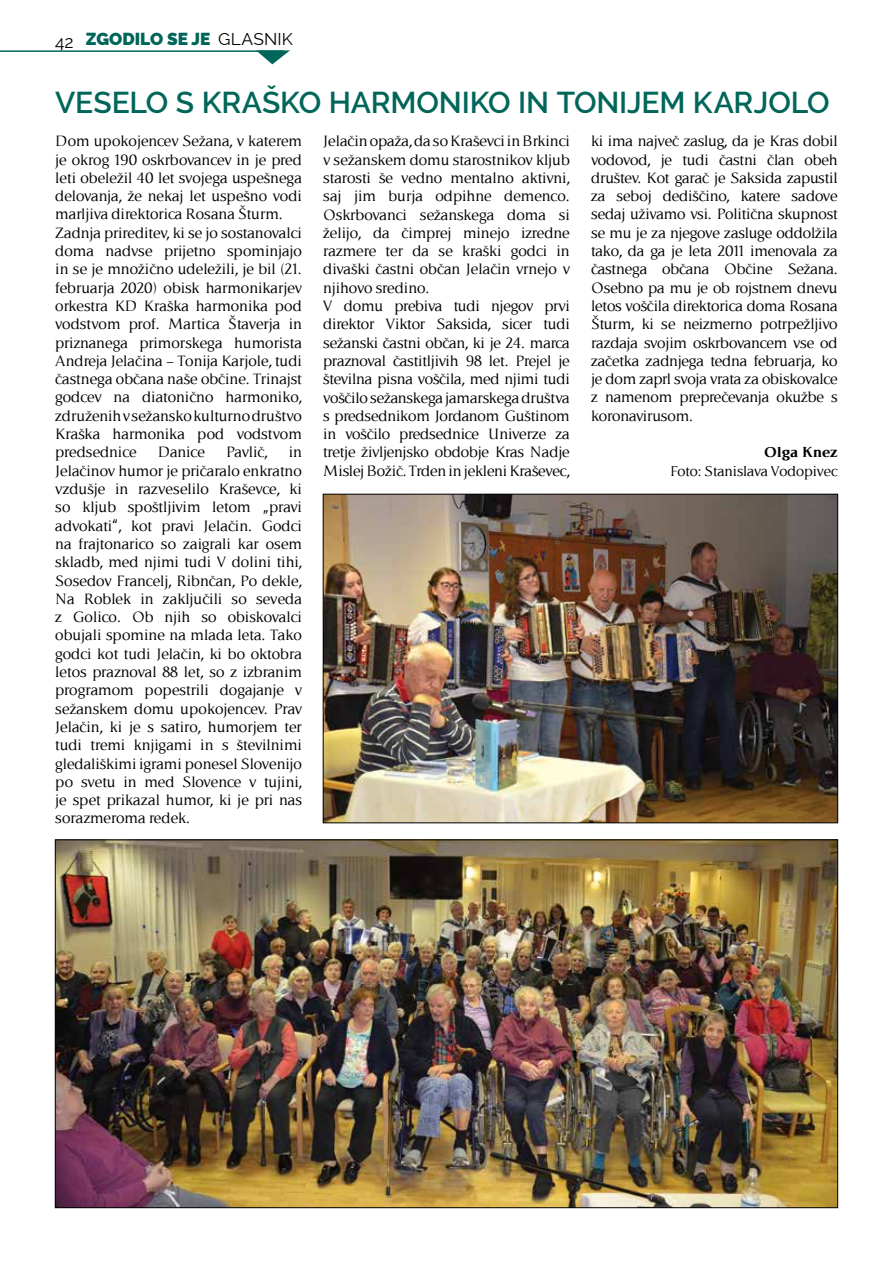
<style>
.page{position:relative;width:893px;height:1263px;background:#fff}
.page>*{position:absolute;margin:0;border:0;box-sizing:border-box;transform-origin:0 0}
.t1{font:600 30px "Raleway";letter-spacing:-.005em;color:#006659}
.t2{font:900 17.25px "Raleway";color:#006659}
.t3{font:15.75px/18.3px "Libersina";color:#000}
.t4{font:15px "Libersina";color:#000}
.t5{font:700 15px "Libersina";letter-spacing:-.005em;color:#000}
.s1{font-weight:400;color:#000}
.s2{font-weight:400;font-size:16.8px;color:#000}
</style>
<div class="page">
<hr style="left:0;top:50px;width:284px;height:2px;background:#006659">
<svg style="left:256px;top:50px;width:34px;height:14px"></svg>
<img style="left:325px;top:496px;width:511px;height:325px">
<img style="left:57px;top:842px;width:779px;height:364px">
<p class="t2" style="left:55px;top:29px;width:239px"><span class="s1">42</span> ZGODILO SE JE <span class="s2">GLASNIK</span></p>
<h1 class="t1" style="left:55px;top:85px;width:776px">VESELO S KRAŠKO HARMONIKO IN TONIJEM KARJOLO</h1>
<p class="t3" style="left:55px;top:132px;width:248px">Dom upokojencev Sežana, v katerem je okrog 190 oskrbovancev in je pred leti obeležil 40 let svojega uspešnega delovanja, že nekaj let uspešno vodi marljiva direktorica Rosana Šturm.<br>Zadnja prireditev, ki se jo sostanovalci doma nadvse prijetno spominjajo in se je množično udeležili, je bil (21. februarja 2020) obisk harmonikarjev orkestra KD Kraška harmonika pod vodstvom prof. Martica Štaverja in priznanega primorskega humorista Andreja Jelačina – Tonija Karjole, tudi častnega občana naše občine. Trinajst godcev na diatonično harmoniko, združenih v sežansko kulturno društvo Kraška harmonika pod vodstvom predsednice</p>
<p class="t3" style="left:323px;top:132px;width:248px">Jelačin opaža, da so Kraševci in Brkinci v sežanskem domu starostnikov kljub starosti še vedno mentalno aktivni, saj jim burja odpihne demenco.<br>Oskrbovanci sežanskega doma si želijo, da čimprej minejo izredne razmere ter da se kraški godci in divaški častni občan Jelačin vrnejo v njihovo sredino.<br>V domu prebiva tudi njegov prvi direktor Viktor Saksida, sicer tudi sežanski častni občan, ki je 24. marca praznoval častitljivih 98 let. Prejel je številna pisna voščila, med njimi tudi voščilo sežanskega jamarskega društva s predsednikom Jordanom Guštinom in voščilo predsednice Univerze za tretje življenjsko obdobje Kras Nadje Mislej Božič. Trden in jekleni Kraševec,</p>
<p class="t3" style="left:591px;top:132px;width:248px;text-align:justify">ki ima največ zaslug, da je Kras dobil vodovod, je tudi častni član obeh društev. Kot garač je Saksida zapustil za seboj dediščino, katere sadove sedaj uživamo vsi. Politična skupnost se mu je za njegove zasluge oddolžila tako, da ga je leta 2011 imenovala za častnega občana Občine Sežana.<br>Osebno pa mu je ob rojstnem dnevu letos voščila direktorica doma Rosana Šturm, ki se neizmerno potrpežljivo razdaja svojim oskrbovancem vse od začetka zadnjega tedna februarja, ko je dom zaprl svoja vrata za obiskovalce z namenom preprečevanja okužbe s koronavirusom.</p>
<p class="t3" style="left:55px;top:444px;width:248px;text-align:justify;text-indent:233px">in Jelačinov humor je pričaralo enkratno vzdušje in razveselilo Kraševce, ki so kljub spoštljivim letom „pravi advokati“, kot pravi Jelačin. Godci na frajtonarico so zaigrali kar osem skladb, med njimi tudi V dolini tihi, Sosedov Francelj, Ribnčan, Po dekle, Na Roblek in zaključili so seveda z Golico. Ob njih so obiskovalci obujali spomine na mlada leta. Tako godci kot tudi Jelačin, ki bo oktobra letos praznoval 88 let, so z izbranim programom popestrili dogajanje v sežanskem domu upokojencev. Prav Jelačin, ki je s satiro, humorjem ter tudi tremi knjigami in s številnimi gledališkimi igrami ponesel Slovenijo po svetu in med Slovence v tujini, je spet prikazal humor, ki je pri nas sorazmeroma redek.</p>
<p class="t3" style="left:158px;top:444px;width:49px">Danice</p>
<p class="t3" style="left:226px;top:444px;width:43px">Pavlič,</p>
<p class="t5" style="left:764px;top:443px;width:75px">Olga Knez</p>
<p class="t4" style="left:670px;top:462px;width:169px">Foto: Stanislava Vodopivec</p>
</div>
